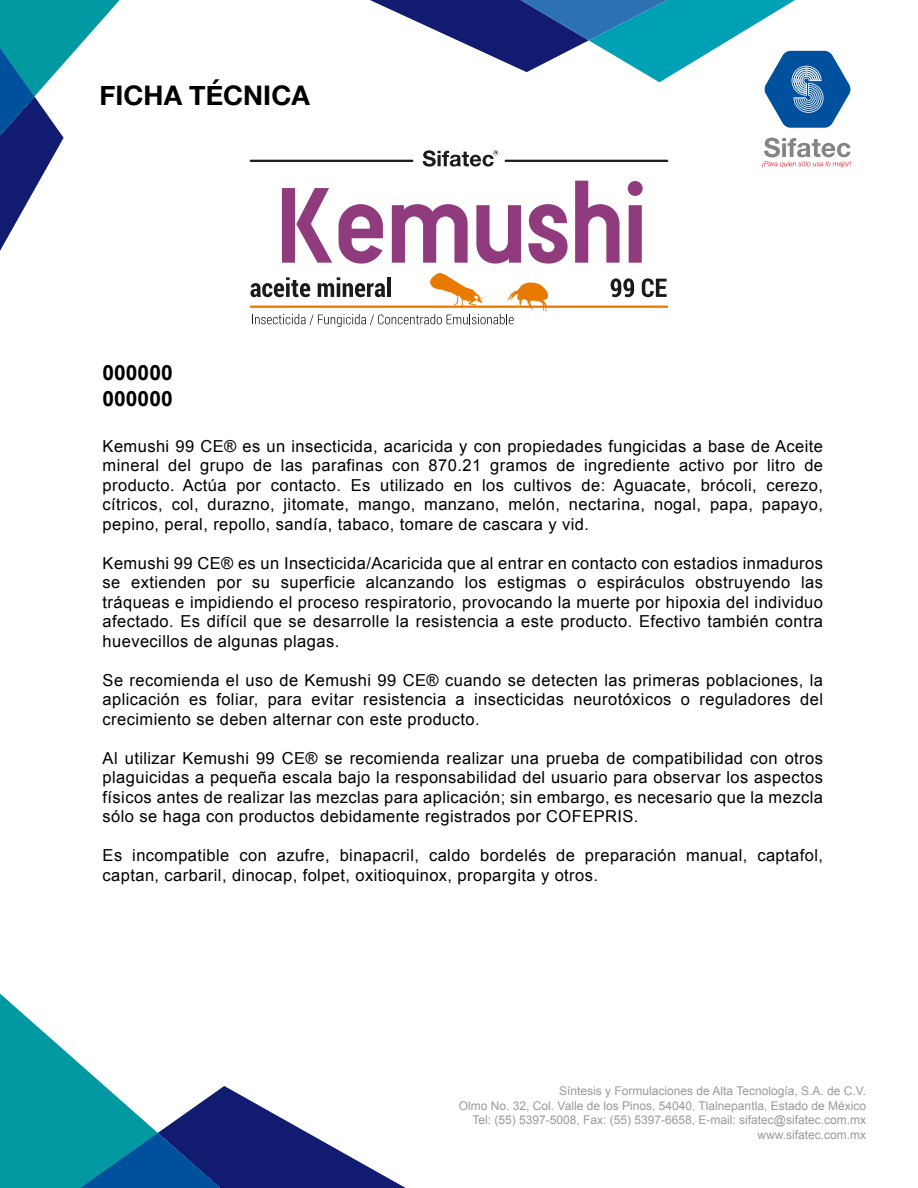
<style>
.page{position:relative;width:918px;height:1188px;background:#fff}
.page>*{position:absolute;margin:0;border:0;box-sizing:border-box;transform-origin:0 0}
.t1{font:700 27px "Helvetica Neue";color:#000}
.t2{font:700 21px/25.2px "Arial";color:#000}
.t3{font:16.5px/19.5px "Arial";letter-spacing:.025em;color:#000;text-align:justify}
.t4{font:12px/14.4px "Arial";color:#9b989f;text-align:right}
</style>
<div class="page">
<svg style="left:0;top:993px;width:406px;height:195px"></svg>
<svg style="left:0;top:0;width:120px;height:251px"></svg>
<svg style="left:762px;top:138px;width:89px;height:30px"></svg>
<svg style="left:370px;top:0;width:481px;height:128px"></svg>
<svg style="left:282px;top:188px;width:50px;height:75px"></svg>
<svg style="left:339px;top:204px;width:44px;height:60px"></svg>
<svg style="left:392px;top:204px;width:76px;height:59px"></svg>
<svg style="left:476px;top:205px;width:45px;height:59px"></svg>
<svg style="left:528px;top:204px;width:40px;height:60px"></svg>
<svg style="left:575px;top:181px;width:45px;height:82px"></svg>
<svg style="left:628px;top:181px;width:15px;height:82px"></svg>
<svg style="left:611px;top:278px;width:23px;height:19px"></svg>
<svg style="left:642px;top:278px;width:25px;height:19px"></svg>
<hr style="left:250px;top:306px;width:418px;height:2px;background:#e87a00">
<hr style="left:250px;top:160px;width:163px;height:2px;background:#1b1b1a">
<hr style="left:505px;top:160px;width:163px;height:2px;background:#1b1b1a">
<svg style="left:423px;top:150px;width:75px;height:17px"></svg>
<svg style="left:250px;top:273px;width:299px;height:54px"></svg>
<h1 class="t1" style="left:100px;top:74px;width:212px">FICHA TÉCNICA</h1>
<p class="t2" style="left:103px;top:361px;width:72px">000000<br>000000</p>
<p class="t3" style="left:103px;top:436px;width:722px">Kemushi 99 CE® es un insecticida, acaricida y con propiedades fungicidas a base de Aceite mineral del grupo de las parafinas con 870.21 gramos de ingrediente activo por litro de producto. Actúa por contacto. Es utilizado en los cultivos de: Aguacate, brócoli, cerezo, cítricos, col, durazno, jitomate, mango, manzano, melón, nectarina, nogal, papa, papayo, pepino, peral, repollo, sandía, tabaco, tomare de cascara y vid.</p>
<p class="t3" style="left:103px;top:554px;width:722px">Kemushi 99 CE® es un Insecticida/Acaricida que al entrar en contacto con estadios inmaduros se extienden por su superficie alcanzando los estigmas o espiráculos obstruyendo las tráqueas e impidiendo el proceso respiratorio, provocando la muerte por hipoxia del individuo afectado. Es difícil que se desarrolle la resistencia a este producto. Efectivo también contra huevecillos de algunas plagas.</p>
<p class="t3" style="left:103px;top:671px;width:722px">Se recomienda el uso de Kemushi 99 CE® cuando se detecten las primeras poblaciones, la aplicación es foliar, para evitar resistencia a insecticidas neurotóxicos o reguladores del crecimiento se deben alternar con este producto.</p>
<p class="t3" style="left:103px;top:749px;width:722px">Al utilizar Kemushi 99 CE® se recomienda realizar una prueba de compatibilidad con otros plaguicidas a pequeña escala bajo la responsabilidad del usuario para observar los aspectos físicos antes de realizar las mezclas para aplicación; sin embargo, es necesario que la mezcla sólo se haga con productos debidamente registrados por COFEPRIS.</p>
<p class="t3" style="left:103px;top:846px;width:722px">Es incompatible con azufre, binapacril, caldo bordelés de preparación manual, captafol, captan, carbaril, dinocap, folpet, oxitioquinox, propargita y otros.</p>
<p class="t4" style="left:459px;top:1084px;width:409px">Síntesis y Formulaciones de Alta Tecnología, S.A. de C.V.<br>Olmo No. 32, Col. Valle de los Pinos, 54040, Tlalnepantla, Estado de México Tel: (55) 5397-5008, Fax: (55) 5397-6658, E-mail: sifatec@sifatec.com.mx www.sifatec.com.mx</p>
</div>
